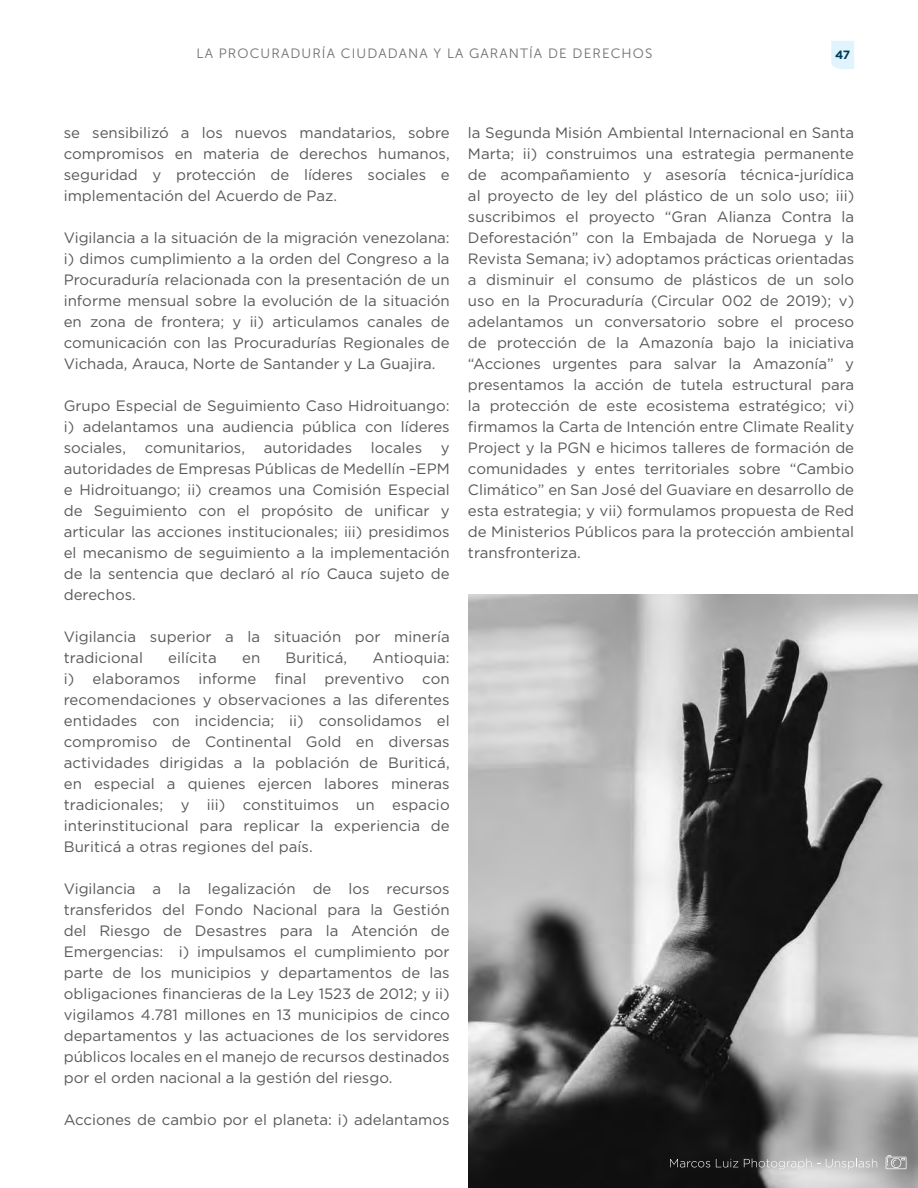
<style>
.page{position:relative;width:918px;height:1188px;background:#fff}
.page>*{position:absolute;margin:0;border:0;box-sizing:border-box;transform-origin:0 0}
.t1{font:15px/21px "Gotham";color:#58595b;text-align:justify}
.t2{font:13.5px "Museo Sans 300";letter-spacing:.08em;color:#6d6e71}
.t3{font:700 12px "Gotham";color:#003d58}
</style>
<div class="page">
<svg style="left:831px;top:41px;width:23px;height:28px"></svg>
<img style="left:468px;top:594px;width:450px;height:594px">
<svg style="left:670px;top:1159px;width:40px;height:8px"></svg>
<svg style="left:716px;top:1159px;width:22px;height:8px"></svg>
<svg style="left:744px;top:1159px;width:76px;height:10px"></svg>
<svg style="left:826px;top:1159px;width:51px;height:10px"></svg>
<svg style="left:886px;top:1155px;width:20px;height:14px"></svg>
<p class="t2" style="left:197px;top:46px;width:457px">LA PROCURADURÍA CIUDADANA Y LA GARANTÍA DE DERECHOS</p>
<p class="t3" style="left:835px;top:47px;width:17px">47</p>
<p class="t1" style="left:64px;top:122px;width:387px">se sensibilizó a los nuevos mandatarios, sobre compromisos en materia de derechos humanos, seguridad y protección de líderes sociales e implementación del Acuerdo de Paz.</p>
<p class="t1" style="left:64px;top:227px;width:387px">Vigilancia a la situación de la migración venezolana: i) dimos cumplimiento a la orden del Congreso a la Procuraduría relacionada con la presentación de un informe mensual sobre la evolución de la situación en zona de frontera; y ii) articulamos canales de comunicación con las Procuradurías Regionales de Vichada, Arauca, Norte de Santander y La Guajira.</p>
<p class="t1" style="left:64px;top:395px;width:387px">Grupo Especial de Seguimiento Caso Hidroituango: i) adelantamos una audiencia pública con líderes sociales, comunitarios, autoridades locales y autoridades de Empresas Públicas de Medellín –EPM e Hidroituango; ii) creamos una Comisión Especial de Seguimiento con el propósito de unificar y articular las acciones institucionales; iii) presidimos el mecanismo de seguimiento a la implementación de la sentencia que declaró al río Cauca sujeto de derechos.</p>
<p class="t1" style="left:64px;top:626px;width:387px">Vigilancia superior a la situación por minería tradicional</p>
<p class="t1" style="left:168px;top:647px;width:50px">eilícita</p>
<p class="t1" style="left:242px;top:647px;width:20px">en</p>
<p class="t1" style="left:286px;top:647px;width:63px">Buriticá,</p>
<p class="t1" style="left:64px;top:647px;width:387px;text-indent:309px">Antioquia: i) elaboramos informe final preventivo con recomendaciones y observaciones a las diferentes entidades con incidencia; ii) consolidamos el compromiso de Continental Gold en diversas actividades dirigidas a la población de Buriticá, en especial a quienes ejercen labores mineras tradicionales; y iii) constituimos un espacio interinstitucional para replicar la experiencia de Buriticá a otras regiones del país.</p>
<p class="t1" style="left:64px;top:878px;width:387px">Vigilancia a la legalización de los recursos transferidos del Fondo Nacional para la Gestión del Riesgo de Desastres para la Atención de Emergencias: i) impulsamos el cumplimiento por parte de los municipios y departamentos de las obligaciones financieras de la Ley 1523 de 2012; y ii) vigilamos 4.781 millones en 13 municipios de cinco departamentos y las actuaciones de los servidores públicos locales en el manejo de recursos destinados por el orden nacional a la gestión del riesgo.</p>
<p class="t1" style="left:64px;top:1109px;width:387px">Acciones de cambio por el planeta: i) adelantamos</p>
<p class="t1" style="left:468px;top:122px;width:388px">la Segunda Misión Ambiental Internacional en Santa Marta; ii) construimos una estrategia permanente de acompañamiento y asesoría técnica-jurídica al proyecto de ley del plástico de un solo uso; iii) suscribimos el proyecto “Gran Alianza Contra la Deforestación” con la Embajada de Noruega y la Revista Semana; iv) adoptamos prácticas orientadas a disminuir el consumo de plásticos de un solo uso en la Procuraduría (Circular 002 de 2019); v) adelantamos un conversatorio sobre el proceso de protección de la Amazonía bajo la iniciativa “Acciones urgentes para salvar la Amazonía” y presentamos la acción de tutela estructural para la protección de este ecosistema estratégico; vi) firmamos la Carta de Intención entre Climate Reality Project y la PGN e hicimos talleres de formación de comunidades y entes territoriales sobre “Cambio Climático” en San José del Guaviare en desarrollo de esta estrategia; y vii) formulamos propuesta de Red de Ministerios Públicos para la protección ambiental transfronteriza.</p>
</div>
